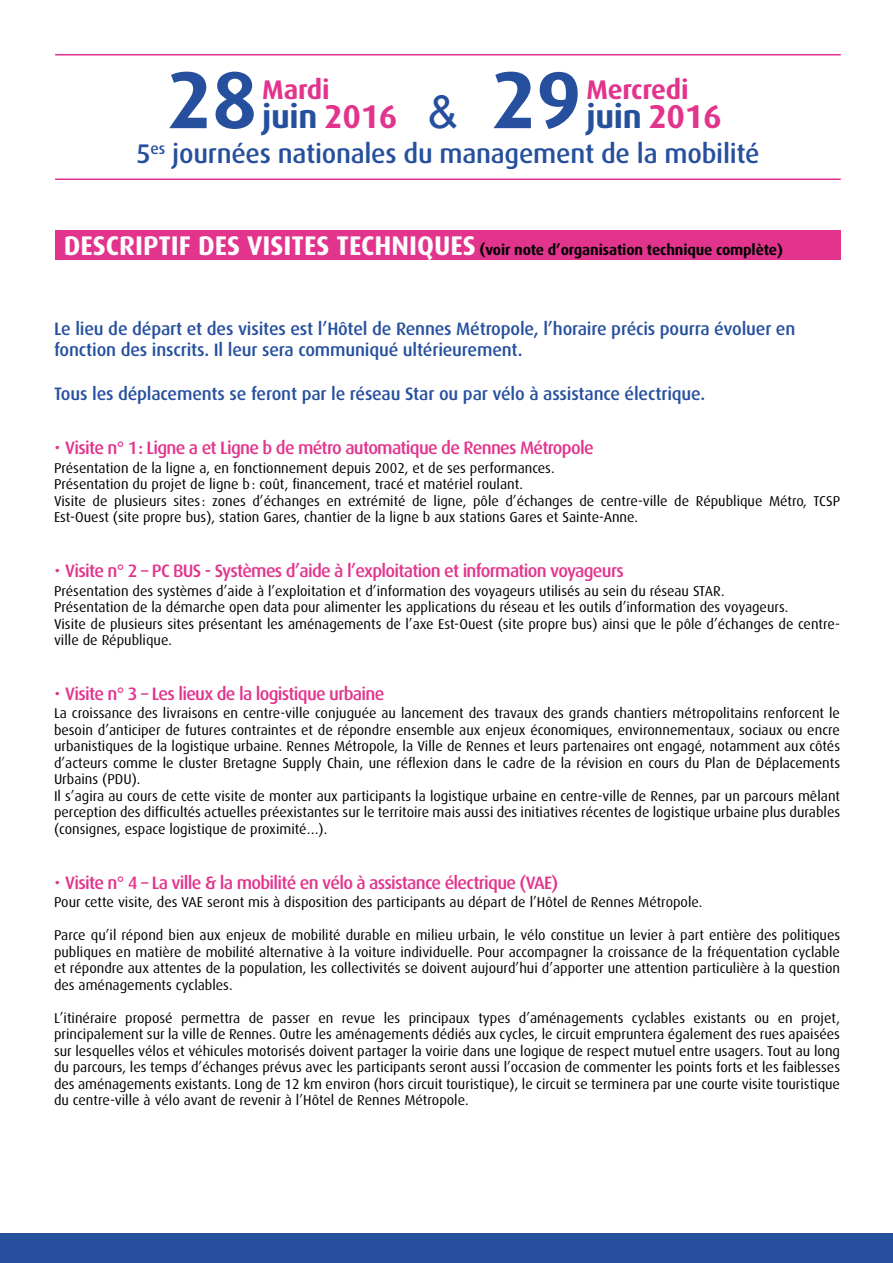
<style>
.page{position:relative;width:893px;height:1263px;background:#fff}
.page>*{position:absolute;margin:0;border:0;box-sizing:border-box;transform-origin:0 0}
.t1{font:700 81px "Dax OT";color:#26509e}
.t2{font:700 33px "Dax OT";letter-spacing:-.01em;color:#26509e}
.t3{font:500 27px "Dax OT";letter-spacing:-.01em;color:#26509e}
.t4{font:700 27px "Dax OT";letter-spacing:-.01em;color:#e2348d}
.t5{font:500 18px "Dax OT";letter-spacing:-.04em;color:#e2348d}
.t6{font:500 18px/21.6px "Dax OT";letter-spacing:-.01em;color:#26509e}
.t7{font:700 15px "Dax OT";letter-spacing:-.01em;color:#000}
.t8{font:14.25px/16.5px "Dax OT";color:#000}
.s1{color:#e2348d}
.s2{font-family:"Arial";font-weight:400;font-size:45px}
.s3{font-size:27px;color:#fff}
</style>
<div class="page">
<div style="left:0;top:1233px;width:893px;height:30px;background:#26509e"></div>
<hr style="left:55px;top:178px;width:786px;height:2px;background:#e2348d">
<hr style="left:55px;top:54px;width:786px;height:2px;background:#e2348d">
<div style="left:55px;top:230px;width:786px;height:29px;background:#e2348d"></div>
<h1 class="t1" style="left:167px;top:54px;width:92px">28</h1>
<h3 class="t4" style="left:262px;top:74px;width:69px">Mardi</h3>
<h2 class="t2" style="left:262px;top:98px;width:197px">juin <span class="s1">2016</span> <span class="s2">&amp;</span></h2>
<h1 class="t1" style="left:491px;top:54px;width:92px">29</h1>
<h3 class="t4" style="left:586px;top:74px;width:104px">Mercredi</h3>
<h2 class="t2" style="left:586px;top:98px;width:137px">juin <span class="s1">2016</span></h2>
<h3 class="t3" style="left:136px;top:139px;width:625px">5<sup>es</sup> journées nationales du management de la mobilité</h3>
<p class="t7" style="left:64px;top:241px;width:721px"><span class="s3">Descriptif des visites techn iques</span> (voir note d’organisation technique complète)</p>
<p class="t6" style="left:54px;top:318px;width:743px">Le lieu de départ et des visites est l’Hôtel de Rennes Métropole, l’horaire précis pourra évoluer en fonction des inscrits. Il leur sera communiqué ultérieurement.</p>
<p class="t6" style="left:54px;top:383px;width:653px">Tous les déplacements se feront par le réseau Star ou par vélo à assistance électrique.</p>
<p class="t5" style="left:65px;top:438px;width:530px">Visite n° 1: Ligne a et Ligne b de métro automatique de Rennes Métropole</p>
<p class="t8" style="left:54px;top:460px;width:788px">Présentation de la ligne a, en fonctionnement depuis 2002, et de ses performances.<br>Présentation du projet de ligne b: coût, financement, tracé et matériel roulant.<br>Visite de plusieurs sites : zones d’échanges en extrémité de ligne, pôle d’échanges de centre-ville de République Métro, TCSP Est-Ouest (site propre bus), station Gares, chantier de la ligne b aux stations Gares et Sainte-Anne.</p>
<p class="t5" style="left:65px;top:561px;width:560px">Visite n° 2 – PC BUS - Systèmes d’aide à l’exploitation et information voyageurs</p>
<p class="t8" style="left:54px;top:583px;width:788px">Présentation des systèmes d’aide à l’exploitation et d’information des voyageurs utilisés au sein du réseau STAR.<br>Présentation de la démarche open data pour alimenter les applications du réseau et les outils d’information des voyageurs.<br>Visite de plusieurs sites présentant les aménagements de l’axe Est-Ouest (site propre bus) ainsi que le pôle d’échanges de centre&shy;ville de République.</p>
<p class="t5" style="left:65px;top:683px;width:321px">Visite n° 3 – Les lieux de la logistique urbaine</p>
<p class="t8" style="left:54px;top:705px;width:788px">La croissance des livraisons en centre-ville conjuguée au lancement des travaux des grands chantiers métropolitains renforcent le besoin d’anticiper de futures contraintes et de répondre ensemble aux enjeux économiques, environnementaux, sociaux ou encre urbanistiques de la logistique urbaine. Rennes Métropole, la Ville de Rennes et leurs partenaires ont engagé, notamment aux côtés d’acteurs comme le cluster Bretagne Supply Chain, une réflexion dans le cadre de la révision en cours du Plan de Déplacements Urbains (PDU).<br>Il s’agira au cours de cette visite de monter aux participants la logistique urbaine en centre-ville de Rennes, par un parcours mêlant perception des difficultés actuelles préexistantes sur le territoire mais aussi des initiatives récentes de logistique urbaine plus durables (consignes, espace logistique de proximité…).</p>
<p class="t5" style="left:65px;top:872px;width:495px">Visite n° 4 – La ville &amp; la mobilité en vélo à assistance électrique (VAE)</p>
<p class="t8" style="left:54px;top:894px;width:650px">Pour cette visite, des VAE seront mis à disposition des participants au départ de l’Hôtel de Rennes Métropole.</p>
<p class="t8" style="left:54px;top:927px;width:788px;text-align:justify">Parce qu’il répond bien aux enjeux de mobilité durable en milieu urbain, le vélo constitue un levier à part entière des politiques publiques en matière de mobilité alternative à la voiture individuelle. Pour accompagner la croissance de la fréquentation cyclable et répondre aux attentes de la population, les collectivités se doivent aujourd’hui d’apporter une attention particulière à la question des aménagements cyclables.</p>
<p class="t8" style="left:54px;top:1010px;width:788px;text-align:justify">L’itinéraire proposé permettra de passer en revue les principaux types d’aménagements cyclables existants ou en projet, principalement sur la ville de Rennes. Outre les aménagements dédiés aux cycles, le circuit empruntera également des rues apaisées sur lesquelles vélos et véhicules motorisés doivent partager la voirie dans une logique de respect mutuel entre usagers. Tout au long du parcours, les temps d’échanges prévus avec les participants seront aussi l’occasion de commenter les points forts et les faiblesses des aménagements existants. Long de 12 km environ (hors circuit touristique), le circuit se terminera par une courte visite touristique du centre-ville à vélo avant de revenir à l’Hôtel de Rennes Métropole.</p>
</div>
